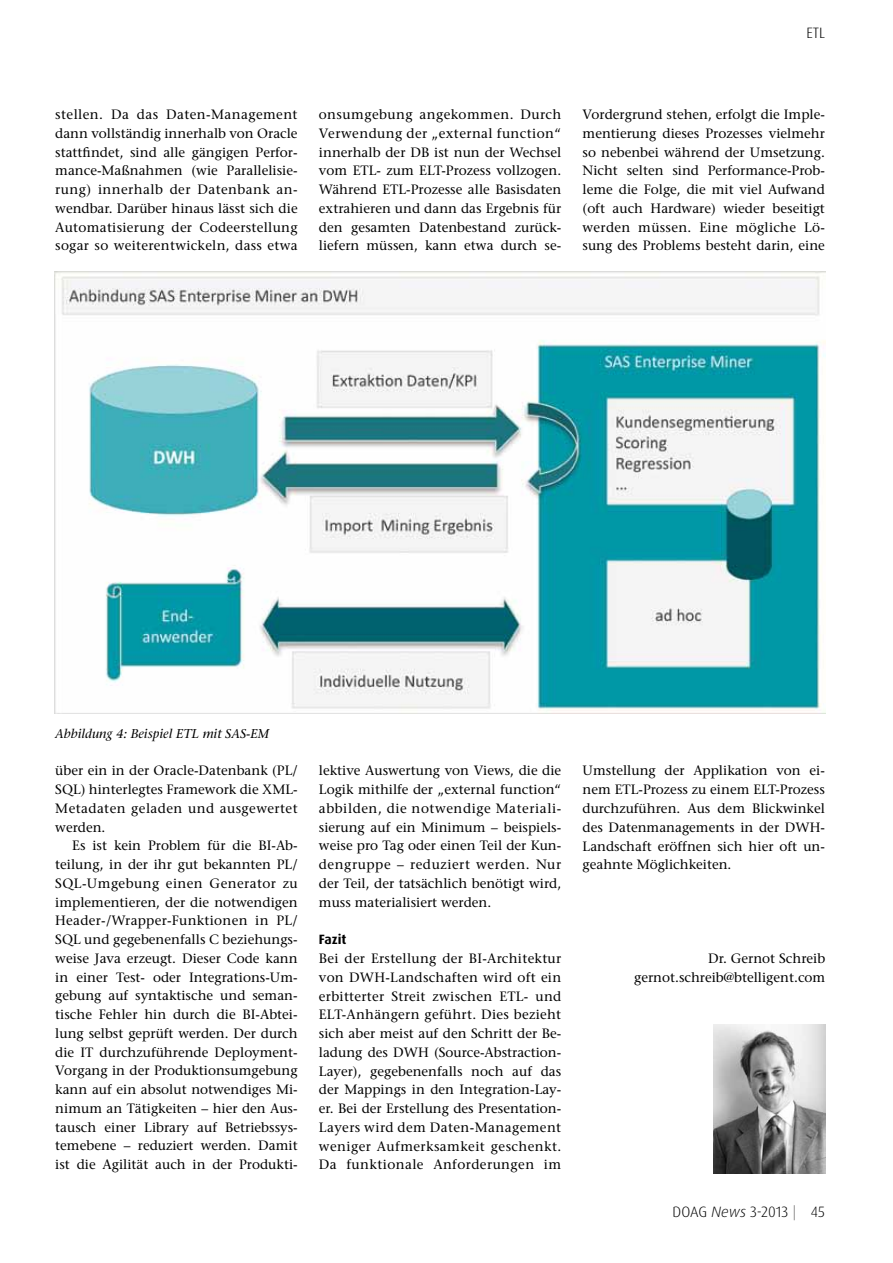
<style>
.page{position:relative;width:893px;height:1263px;background:#fff}
.page>*{position:absolute;margin:0;border:0;box-sizing:border-box;transform-origin:0 0}
.t1{font:300 15px "Dax Pro";color:#000}
.t2{font:500 13.5px/18.8px "Stone Serif Std";color:#000;text-align:justify}
.t3{font:700 13.5px "Dax Pro";letter-spacing:-.005em;color:#000}
.t4{font:italic 500 12.75px "Stone Serif Std";color:#000}
.s1{font-style:italic}
.s2{color:#706f6f}
</style>
<div class="page">
<img style="left:54px;top:272px;width:771px;height:442px">
<img style="left:713px;top:1025px;width:112px;height:149px">
<p class="t1" style="left:806px;top:23px;width:20px">ETL</p>
<p class="t2" style="left:55px;top:105px;width:244px">stellen. Da das Daten-Management dann vollständig innerhalb von Oracle stattfindet, sind alle gängigen Perfor&shy;mance-Maßnahmen (wie Parallelisie&shy;rung) innerhalb der Datenbank an&shy;wendbar. Darüber hinaus lässt sich die Automatisierung der Codeerstellung sogar so weiterentwickeln, dass etwa</p>
<p class="t2" style="left:319px;top:105px;width:244px">onsumgebung angekommen. Durch Verwendung der „external function“ innerhalb der DB ist nun der Wechsel vom ETL- zum ELT-Prozess vollzogen.<br>Während ETL-Prozesse alle Basisdaten extrahieren und dann das Ergebnis für den gesamten Datenbestand zurück&shy;liefern müssen, kann etwa durch se-</p>
<p class="t2" style="left:583px;top:105px;width:244px">Vordergrund stehen, erfolgt die Imple&shy;mentierung dieses Prozesses vielmehr so nebenbei während der Umsetzung.<br>Nicht selten sind Performance-Prob&shy;leme die Folge, die mit viel Aufwand (oft auch Hardware) wieder beseitigt werden müssen. Eine mögliche Lö&shy;sung des Problems besteht darin, eine</p>
<p class="t4" style="left:55px;top:726px;width:215px">Abbildung 4: Beispiel ETL mit SAS-EM</p>
<p class="t2" style="left:55px;top:761px;width:244px">über ein in der Oracle-Datenbank (PL/ SQL) hinterlegtes Framework die XML-Metadaten geladen und ausgewertet werden.</p>
<p class="t2" style="left:55px;top:836px;width:244px;text-indent:17px">Es ist kein Problem für die BI-Ab&shy;teilung, in der ihr gut bekannten PL/ SQL-Umgebung einen Generator zu implementieren, der die notwendigen Header-/Wrapper-Funktionen in PL/ SQL und gegebenenfalls C beziehungs&shy;weise Java erzeugt. Dieser Code kann in einer Test- oder Integrations-Um&shy;gebung auf syntaktische und seman&shy;tische Fehler hin durch die BI-Abtei&shy;lung selbst geprüft werden. Der durch die IT durchzuführende Deployment-Vorgang in der Produktionsumgebung kann auf ein absolut notwendiges Mi&shy;nimum an Tätigkeiten – hier den Aus&shy;tausch einer Library auf Betriebssys&shy;temebene – reduziert werden. Damit ist die Agilität auch in der Produkti-</p>
<p class="t2" style="left:319px;top:761px;width:244px">lektive Auswertung von Views, die die Logik mithilfe der „external function“ abbilden, die notwendige Materiali&shy;sierung auf ein Minimum – beispiels&shy;weise pro Tag oder einen Teil der Kun&shy;dengruppe – reduziert werden. Nur der Teil, der tatsächlich benötigt wird, muss materialisiert werden.</p>
<p class="t3" style="left:319px;top:931px;width:29px">Fazit</p>
<p class="t2" style="left:319px;top:949px;width:244px">Bei der Erstellung der BI-Architektur von DWH-Landschaften wird oft ein erbitterter Streit zwischen ETL- und ELT-Anhängern geführt. Dies bezieht sich aber meist auf den Schritt der Be&shy;ladung des DWH (Source-Abstraction-Layer), gegebenenfalls noch auf das der Mappings in den Integration-Lay&shy;er. Bei der Erstellung des Presentation-Layers wird dem Daten-Management weniger Aufmerksamkeit geschenkt.<br>Da funktionale Anforderungen im</p>
<p class="t2" style="left:583px;top:761px;width:244px">Umstellung der Applikation von ei&shy;nem ETL-Prozess zu einem ELT-Prozess durchzuführen. Aus dem Blickwinkel des Datenmanagements in der DWH-Landschaft eröffnen sich hier oft un&shy;geahnte Möglichkeiten.</p>
<p class="t2" style="left:634px;top:949px;width:193px;text-align:right">Dr. Gernot Schreib gernot.schreib@btelligent.com</p>
<p class="t1" style="left:672px;top:1202px;width:154px">DOAG <span class="s1">News</span> 3-2013 <span class="s2">|</span> 45</p>
</div>
